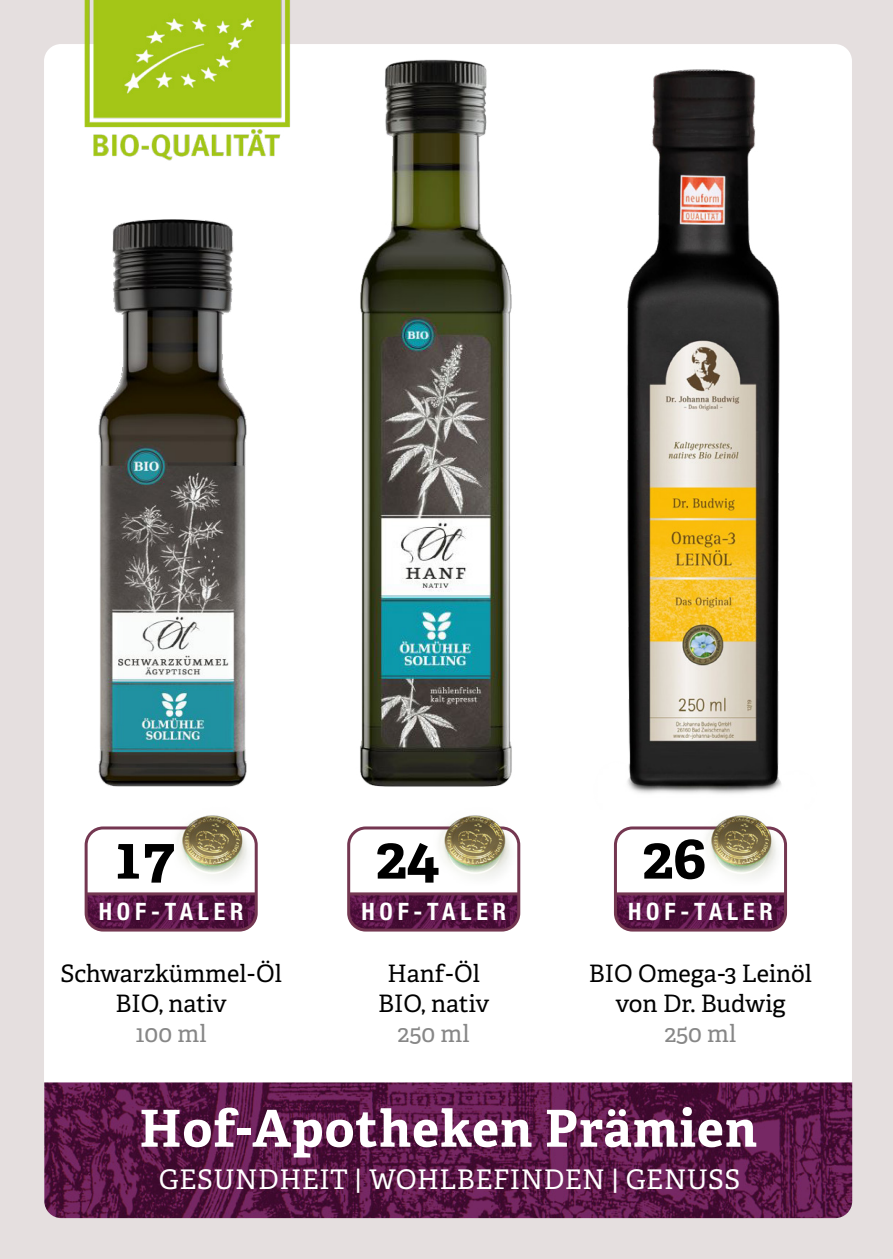
<style>
.page{position:relative;width:893px;height:1259px;background:#e5dfdf}
.page>*{position:absolute;margin:0;border:0;box-sizing:border-box;transform-origin:0 0}
.t1{font:700 60px "Adelle";color:#000}
.t2{font:700 51px "Adelle";letter-spacing:.025em;color:#fff}
.t3{font:27px "Adelle";letter-spacing:.02em;color:#fff}
.t4{font:24px/30px "Adelle";color:#000;text-align:center}
.t5{font:700 condensed 24px "Helvetica Neue LT Pro";letter-spacing:.2em;color:#fff}
.t6{font:24px "Adelle";color:#878787}
</style>
<div class="page">
<div style="left:44px;top:44px;width:808px;height:1174px;background:#fff;border-radius:17px"></div>
<img style="left:44px;top:1082px;width:808px;height:136px">
<img style="left:98px;top:219px;width:149px;height:568px">
<img style="left:360px;top:59px;width:152px;height:728px">
<img style="left:86px;top:830px;width:168px;height:100px">
<div style="left:85px;top:826px;width:173px;height:105px;border:3px solid #743751;border-radius:17px"></div>
<hr style="left:87px;top:892px;width:169px;height:3px;background:#743751">
<img style="left:161px;top:815px;width:95px;height:76px">
<img style="left:351px;top:830px;width:168px;height:100px">
<div style="left:347px;top:826px;width:173px;height:105px;border:3px solid #743751;border-radius:17px"></div>
<hr style="left:349px;top:892px;width:170px;height:3px;background:#743751">
<img style="left:424px;top:815px;width:95px;height:76px">
<img style="left:615px;top:830px;width:169px;height:100px">
<div style="left:614px;top:826px;width:173px;height:105px;border:3px solid #743751;border-radius:17px"></div>
<hr style="left:616px;top:892px;width:170px;height:3px;background:#743751">
<img style="left:690px;top:815px;width:96px;height:76px">
<img style="left:627px;top:69px;width:154px;height:725px">
<img style="left:84px;top:0;width:206px;height:161px">
<h1 class="t1" style="left:116px;top:819px;width:60px">17</h1>
<h1 class="t1" style="left:376px;top:819px;width:65px">24</h1>
<h1 class="t1" style="left:642px;top:819px;width:66px">26</h1>
<p class="t5" style="left:99px;top:897px;width:146px">HOF-TALER</p>
<p class="t5" style="left:361px;top:897px;width:146px">HOF-TALER</p>
<p class="t5" style="left:628px;top:897px;width:146px">HOF-TALER</p>
<p class="t4" style="left:60px;top:959px;width:223px">Schwarzkümmel-Öl<br>BIO, nativ</p>
<p class="t6" style="left:136px;top:1019px;width:72px">100 ml</p>
<p class="t4" style="left:378px;top:959px;width:113px">Hanf-Öl<br>BIO, nativ</p>
<p class="t6" style="left:398px;top:1019px;width:73px">250 ml</p>
<p class="t4" style="left:589px;top:959px;width:225px">BIO Omega-3 Leinöl von Dr. Budwig</p>
<p class="t6" style="left:665px;top:1019px;width:73px">250 ml</p>
<h2 class="t2" style="left:140px;top:1096px;width:619px">Hof-Apotheken Prämien</h2>
<p class="t3" style="left:159px;top:1163px;width:583px">GESUNDHEIT | WOHLBEFINDEN | GENUSS</p>
</div>
